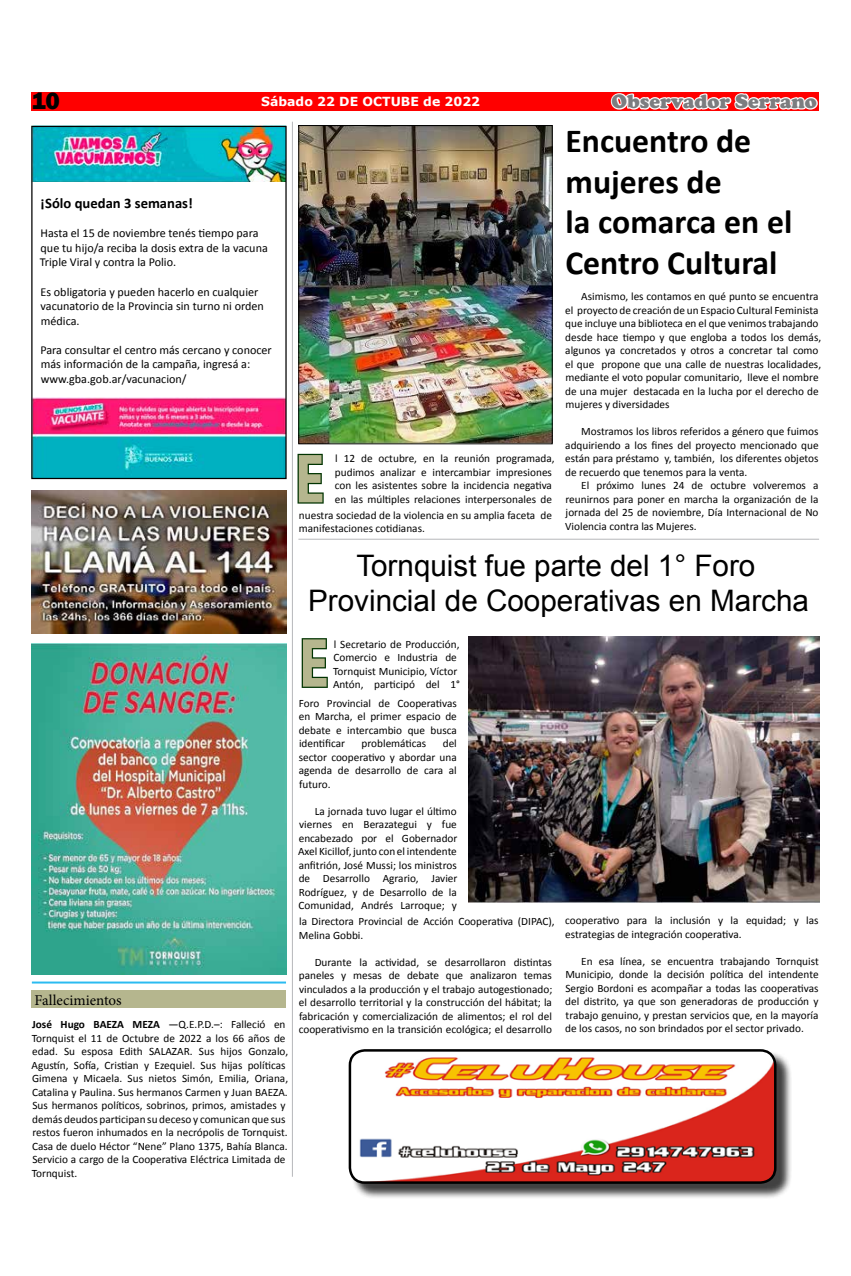
<style>
.page{position:relative;width:851px;height:1276px;background:#fff}
.page>*{position:absolute;margin:0;border:0;box-sizing:border-box;transform-origin:0 0}
.t1{font:700 67.5px "Ebrima";color:#b5b68e;scale:.83 1}
.t2{font:700 33.75px/40.5px "Calibri";color:#000}
.t3{font:29.62px/35.5px "Arial";color:#000;text-align:center}
.t4{font:800 24.62px "Franklin Gothic";color:#000}
.t5{font:900 20px "Cooper";color:#7c7d80}
.t6{font:15px "Minion Pro";color:#000}
.t7{font:700 14.62px "Calibri";color:#000}
.t8{font:700 12.5px "Verdana";color:#fff}
.t9{font:12.12px/14.5px "Calibri";color:#000}
.t10{font:11.25px/13.5px "Calibri";color:#000}
.s1{font-weight:700}
</style>
<div class="page">
<div style="left:32px;top:92px;width:787px;height:18px;background:#f00"></div>
<svg style="left:609px;top:93px;width:210px;height:18px"></svg>
<div style="left:32px;top:990px;width:254px;height:17px;background:#b5b68e"></div>
<hr style="left:32px;top:982px;width:254px;height:1px;background:#00aeef">
<hr style="left:32px;top:981px;width:254px;height:1px;background:#00aeef">
<svg style="left:297px;top:453px;width:27px;height:51px"></svg>
<hr style="left:292px;top:122px;width:1px;height:1054px;background:#b6b7ba">
<img style="left:32px;top:644px;width:254px;height:330px">
<img style="left:32px;top:490px;width:254px;height:143px">
<hr style="left:298px;top:539px;width:521px;height:1px;background:#b6b7ba">
<img style="left:300px;top:127px;width:250px;height:315px">
<div style="left:298px;top:125px;width:254px;height:319px;border:1px solid #000"></div>
<svg style="left:301px;top:638px;width:27px;height:50px"></svg>
<img style="left:468px;top:637px;width:351px;height:265px">
<div style="left:350px;top:1051px;width:442px;height:148px;background:#000;opacity:.75"></div>
<img style="left:350px;top:1050px;width:425px;height:132px">
<div style="left:348px;top:1049px;width:428px;height:134px;border:2px solid #000;border-radius:15px"></div>
<img style="left:33px;top:128px;width:251px;height:53px">
<img style="left:33px;top:397px;width:251px;height:80px">
<div style="left:31px;top:126px;width:255px;height:353px;border:1px solid #000"></div>
<h3 class="t4" style="left:31px;top:85px;width:30px">10</h3>
<p class="t8" style="left:261px;top:93px;width:220px">Sábado 22 DE OCTUBE de 2022</p>
<h3 class="t5" style="left:611px;top:90px;width:207px">Observador Serrano</h3>
<p class="t7" style="left:40px;top:194px;width:154px">¡Sólo quedan 3 semanas!</p>
<p class="t9" style="left:40px;top:226px;width:229px">Hasta el 15 de noviembre tenés tiempo para que tu hijo/a reciba la dosis extra de la vacuna<br>Triple Viral y contra la Polio.</p>
<p class="t9" style="left:40px;top:284px;width:225px">Es obligatoria y pueden hacerlo en cualquier vacunatorio de la Provincia sin turno ni orden médica.</p>
<p class="t9" style="left:40px;top:342px;width:233px">Para consultar el centro más cercano y conocer más información de la campaña, ingresá a: www.gba.gob.ar/vacunacion/</p>
<h3 class="t6" style="left:35px;top:989px;width:89px">Fallecimientos</h3>
<p class="t10" style="left:32px;top:1017px;width:258px"><span class="s1">José Hugo BAEZA MEZA</span> —Q.E.P.D.–: Falleció en Tornquist el 11 de Octubre de 2022 a los 66 años de edad. Su esposa Edith SALAZAR. Sus hijos Gonzalo, Agustín, Sofía, Cristian y Ezequiel. Sus hijas políticas Gimena y Micaela. Sus nietos Simón, Emilia, Oriana, Catalina y Paulina. Sus hermanos Carmen y Juan BAEZA.<br>Sus hermanos políticos, sobrinos, primos, amistades y demás deudos participan su deceso y comunican que sus restos fueron inhumados en la necrópolis de Tornquist.<br>Casa de duelo Héctor “Nene” Plano 1375, Bahía Blanca.<br>Servicio a cargo de la Cooperativa Eléctrica Limitada de Tornquist.</p>
<p class="t10" style="left:335px;top:452px;width:221px">l 12 de octubre, en la reunión programada, pudimos analizar e intercambiar impresiones con les asistentes sobre la incidencia negativa en las múltiples relaciones interpersonales de</p>
<p class="t10" style="left:299px;top:508px;width:254px">nuestra sociedad de la violencia en su amplia faceta de manifestaciones cotidianas.</p>
<h1 class="t1" style="left:294px;top:428px;width:38px">E</h1>
<h2 class="t2" style="left:565px;top:121px;width:228px">Encuentro de mujeres de<br>la comarca en el<br>Centro Cultural</h2>
<p class="t10" style="left:565px;top:290px;width:257px;text-indent:16px">Asimismo, les contamos en qué punto se encuentra el proyecto de creación de un Espacio Cultural Feminista que incluye una biblioteca en el que venimos trabajando desde hace tiempo y que engloba a todos los demás, algunos ya concretados y otros a concretar tal como el que propone que una calle de nuestras localidades, mediante el voto popular comunitario, lleve el nombre de una mujer destacada en la lucha por el derecho de mujeres y diversidades</p>
<p class="t10" style="left:565px;top:425px;width:255px;text-align:justify;text-indent:16px">Mostramos los libros referidos a género que fuimos adquiriendo a los fines del proyecto mencionado que están para préstamo y, también, los diferentes objetos de recuerdo que tenemos para la venta.</p>
<p class="t10" style="left:565px;top:479px;width:255px;text-align:justify;text-indent:16px">El próximo lunes 24 de octubre volveremos a reunirnos para poner en marcha la organización de la jornada del 25 de noviembre, Día Internacional de No Violencia contra las Mujeres.</p>
<h3 class="t3" style="left:308px;top:548px;width:502px">Tornquist fue parte del 1° Foro<br>Provincial de Cooperativas en Marcha</h3>
<h1 class="t1" style="left:298px;top:612px;width:38px">E</h1>
<p class="t10" style="left:299px;top:696px;width:160px;text-align:justify">Foro Provincial de Cooperativas en Marcha, el primer espacio de debate e intercambio que busca identificar</p>
<p class="t10" style="left:333px;top:637px;width:128px">l Secretario de Producción,<br>Comercio e Industria de<br>Tornquist Municipio, Víctor<br>Antón, participó del 1°</p>
<p class="t10" style="left:361px;top:737px;width:66px">problemáticas</p>
<p class="t10" style="left:299px;top:737px;width:160px;text-align:justify;text-indent:144px">del sector cooperativo y abordar una agenda de desarrollo de cara al futuro.</p>
<p class="t10" style="left:298px;top:804px;width:161px;text-align:justify;text-indent:17px">La jornada tuvo lugar el último viernes en Berazategui y fue encabezado por el Gobernador Axel Kicillof, junto con el intendente anfitrión, José Mussi; los ministros de Desarrollo Agrario, Javier Rodríguez, y de Desarrollo de la Comunidad, Andrés Larroque; y</p>
<p class="t10" style="left:299px;top:915px;width:257px">la Directora Provincial de Acción Cooperativa (DIPAC),<br>Melina Gobbi.</p>
<p class="t10" style="left:299px;top:955px;width:255px;text-align:justify;text-indent:16px">Durante la actividad, se desarrollaron distintas paneles y mesas de debate que analizaron temas vinculados a la producción y el trabajo autogestionado; el desarrollo territorial y la construcción del hábitat; la fabricación y comercialización de alimentos; el rol del cooperativismo en la transición ecológica; el desarrollo</p>
<p class="t10" style="left:565px;top:913px;width:255px">cooperativo para la inclusión y la equidad; y las estrategias de integración cooperativa.</p>
<p class="t10" style="left:565px;top:954px;width:255px;text-align:justify;text-indent:16px">En esa línea, se encuentra trabajando Tornquist Municipio, donde la decisión política del intendente Sergio Bordoni es acompañar a todas las cooperativas del distrito, ya que son generadoras de producción y trabajo genuino, y prestan servicios que, en la mayoría de los casos, no son brindados por el sector privado.</p>
</div>
